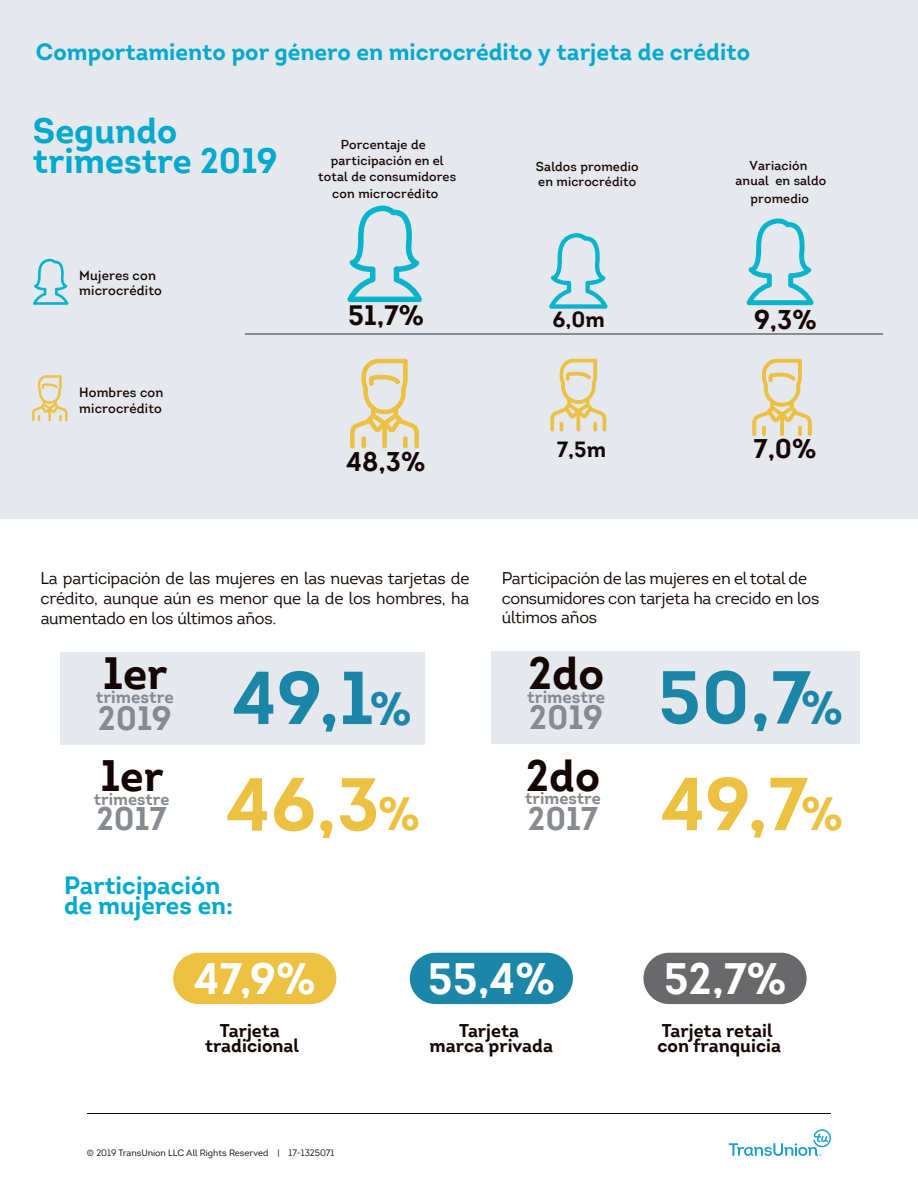
<style>
.page{position:relative;width:918px;height:1188px;background:#fff}
.page>*{position:absolute;margin:0;border:0;box-sizing:border-box;transform-origin:0 0}
.t1{font:700 74.85px "Intro";color:#ecc040}
.t2{font:700 74.85px "Intro";color:#1c86a9}
.t3{font:700 44.1px "Intro";color:#140604}
.t4{font:700 42.9px "Intro";color:#fff}
.t5{font:700 42.9px "Intro";color:#140604}
.t6{font:700 34.5px/30px "Intro";color:#00a9ce}
.t7{font:700 32.85px "Intro";color:#878a8e}
.t8{font:700 31.95px "Intro";color:#878a8e}
.t9{font:700 27.45px "Intro";color:#140604}
.t10{font:700 26.4px "Intro";color:#140604}
.t11{font:700 24.45px/20.2px "Intro";color:#00a9ce}
.t12{font:700 22.95px "Intro";color:#00a9ce}
.t13{font:700 21.45px "Intro";color:#140604}
.t14{font:700 18px/15px "Intro";color:#140604;text-align:center}
.t15{font:700 16.95px "Intro";color:#878a8e}
.t16{font:16.5px/19.6px "Intro";letter-spacing:-.015em;color:#140604}
.t17{font:700 16.5px "Intro";color:#878a8e}
.t18{font:600 13.05px/15.8px "Intro";letter-spacing:.01em;color:#140604}
.t19{font:600 12.6px/15.1px "Intro";letter-spacing:.01em;color:#140604;text-align:center}
.t20{font:9px "Intro";color:#0f0c12}
.s1{font-size:45.45px}
</style>
<div class="page">
<div style="left:0;top:0;width:918px;height:519px;background:#e5e8ec"></div>
<svg style="left:33px;top:259px;width:36px;height:46px"></svg>
<svg style="left:32px;top:375px;width:35px;height:46px"></svg>
<svg style="left:347px;top:206px;width:75px;height:96px"></svg>
<svg style="left:350px;top:359px;width:69px;height:89px"></svg>
<hr style="left:245px;top:333px;width:637px;height:2px;background:#878a8e">
<svg style="left:747px;top:218px;width:67px;height:87px"></svg>
<svg style="left:752px;top:359px;width:60px;height:77px"></svg>
<hr style="left:798px;top:426px;width:4px;height:10px;background:#ebc24a;border-radius:2px">
<svg style="left:549px;top:233px;width:59px;height:76px"></svg>
<svg style="left:550px;top:359px;width:56px;height:73px"></svg>
<svg style="left:593px;top:422px;width:4px;height:10px"></svg>
<div style="left:491px;top:652px;width:369px;height:92px;background:#e5e8ec"></div>
<div style="left:60px;top:652px;width:364px;height:92px;background:#e5e8ec"></div>
<div style="left:643px;top:953px;width:164px;height:51px;background:#69696c;border-radius:26px"></div>
<div style="left:410px;top:953px;width:163px;height:51px;background:#1c86a9;border-radius:26px"></div>
<div style="left:173px;top:953px;width:163px;height:51px;background:#ecc040;border-radius:26px"></div>
<svg style="left:729px;top:1129px;width:102px;height:27px"></svg>
<hr style="left:87px;top:1113px;width:744px;height:1px;background:#0f0c12">
<h3 class="t12" style="left:36px;top:38px;width:716px">Comportamiento por género en microcrédito y tarjeta de crédito</h3>
<h3 class="t6" style="left:33px;top:115px;width:246px">Segundo trimestre 2019</h3>
<p class="t18" style="left:79px;top:267px;width:84px">Mujeres con microcrédito</p>
<p class="t18" style="left:79px;top:385px;width:86px">Hombres con microcrédito</p>
<p class="t19" style="left:331px;top:137px;width:114px;line-height:15.6px">Porcentaje de participación en el</p>
<p class="t19" style="left:318px;top:168px;width:139px;line-height:17px">total de consumidores con microcrédito</p>
<h3 class="t9" style="left:348px;top:298px;width:77px">51,7%</h3>
<h3 class="t10" style="left:346px;top:445px;width:81px">48,3%</h3>
<p class="t19" style="left:536px;top:159px;width:104px;text-align:left">Saldos promedio en microcrédito</p>
<h3 class="t13" style="left:552px;top:306px;width:54px">6,0m</h3>
<h3 class="t13" style="left:557px;top:436px;width:51px">7,5m</h3>
<p class="t19" style="left:736px;top:158px;width:92px">Variación anual en saldo</p>
<p class="t19" style="left:751px;top:191px;width:60px">promedio</p>
<h3 class="t10" style="left:754px;top:302px;width:64px">9,3%</h3>
<h3 class="t10" style="left:754px;top:432px;width:64px">7,0%</h3>
<p class="t16" style="left:41px;top:568px;width:430px;text-align:justify">La participación de las mujeres en las nuevas tarjetas de crédito, aunque aún es menor que la de los hombres, ha aumentado en los últimos años.</p>
<h2 class="t3" style="left:103px;top:646px;width:66px">1er</h2>
<p class="t15" style="left:96px;top:687px;width:79px">trimestre</p>
<h3 class="t7" style="left:98px;top:697px;width:75px">2019</h3>
<h3 class="t5" style="left:101px;top:749px;width:65px">1er</h3>
<p class="t17" style="left:94px;top:788px;width:77px">trimestre</p>
<h3 class="t8" style="left:97px;top:799px;width:71px">2017</h3>
<h1 class="t2" style="left:232px;top:650px;width:181px">49,1<span class="s1">%</span></h1>
<h1 class="t1" style="left:226px;top:757px;width:196px">46,3<span class="s1">%</span></h1>
<h3 class="t11" style="left:64px;top:875px;width:171px">Participación de mujeres en:</h3>
<p class="t16" style="left:502px;top:568px;width:319px">Participación de las mujeres en el total de consumidores con tarjeta ha crecido en los últimos años</p>
<h2 class="t3" style="left:528px;top:645px;width:78px">2do</h2>
<p class="t15" style="left:527px;top:686px;width:79px">trimestre</p>
<h3 class="t7" style="left:529px;top:697px;width:75px">2019</h3>
<h3 class="t5" style="left:526px;top:748px;width:76px">2do</h3>
<p class="t17" style="left:525px;top:788px;width:77px">trimestre</p>
<h3 class="t8" style="left:528px;top:798px;width:71px">2017</h3>
<h1 class="t2" style="left:658px;top:650px;width:187px">50,7<span class="s1">%</span></h1>
<h1 class="t1" style="left:661px;top:756px;width:184px">49,7<span class="s1">%</span></h1>
<h3 class="t4" style="left:194px;top:952px;width:124px">47,9%</h3>
<h3 class="t4" style="left:428px;top:952px;width:129px">55,4%</h3>
<h3 class="t4" style="left:664px;top:952px;width:124px">52,7%</h3>
<p class="t14" style="left:205px;top:1023px;width:96px">Tarjeta tradicional</p>
<p class="t14" style="left:430px;top:1023px;width:125px">Tarjeta<br>marca privada</p>
<p class="t14" style="left:657px;top:1023px;width:125px;text-align:left">Tarjeta retail con franquicia</p>
<p class="t20" style="left:87px;top:1147px;width:249px">© 2019 TransUnion LLC All Rights Reserved | 17-1325071</p>
</div>
